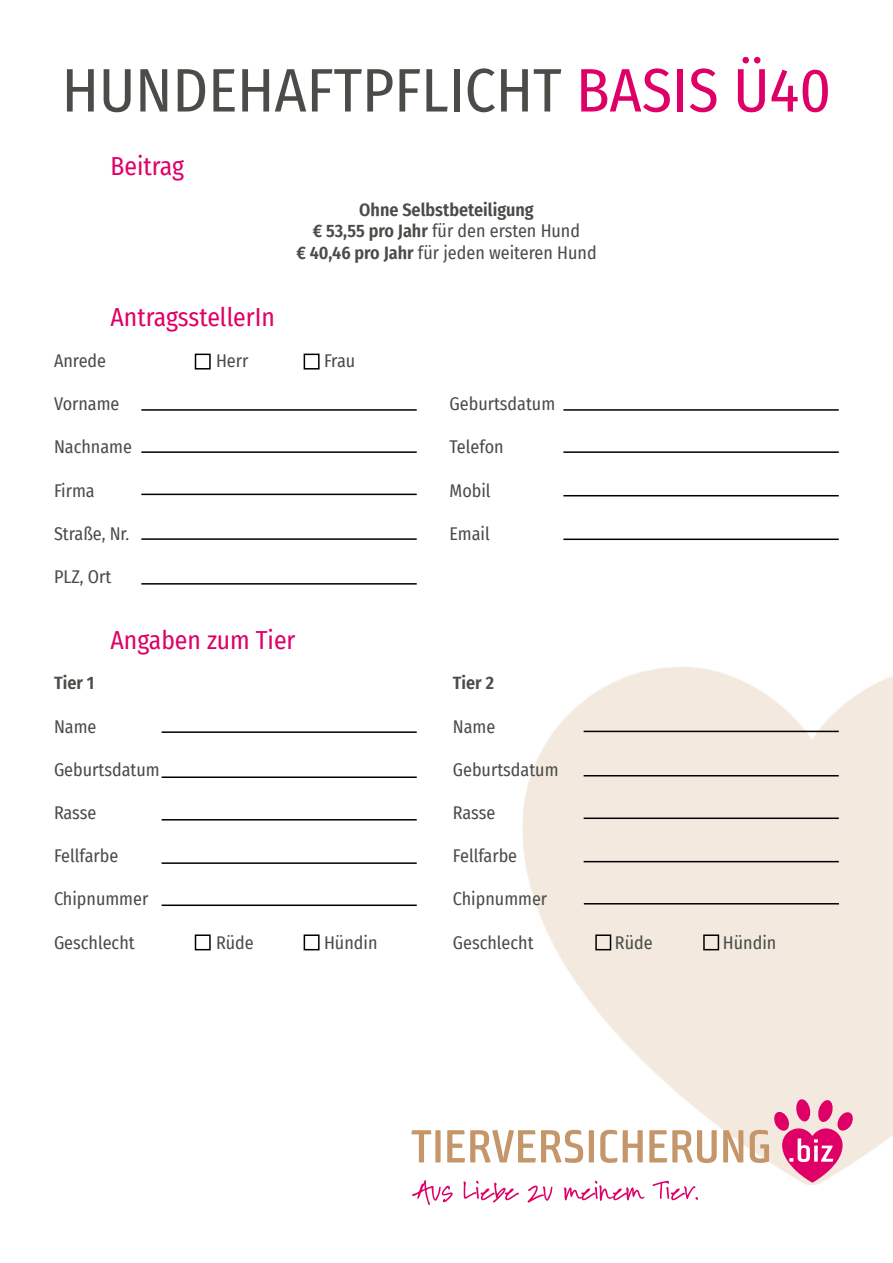
<style>
.page{position:relative;width:893px;height:1263px;background:#fff}
.page>*{position:absolute;margin:0;border:0;box-sizing:border-box;transform-origin:0 0}
.t1{font:61.5px "Fira Sans Condensed";color:#4a4c47}
.t2{font:25.5px "Fira Sans Condensed";color:#df0067}
.t3{font:18px "Fira Sans Condensed";color:#4a4c47}
.t4{font:600 18px/21.6px "Fira Sans Condensed";color:#4a4c47;text-align:center}
.s1{color:#df0067}
.s2{font-weight:400}
</style>
<div class="page">
<img style="left:522px;top:667px;width:371px;height:517px">
<svg style="left:411px;top:1130px;width:20px;height:32px"></svg>
<div style="left:435px;top:1130px;width:6px;height:32px;background:#c49669"></div>
<svg style="left:447px;top:1130px;width:136px;height:33px"></svg>
<div style="left:589px;top:1130px;width:5px;height:32px;background:#c49669"></div>
<svg style="left:600px;top:1130px;width:17px;height:33px"></svg>
<svg style="left:623px;top:1130px;width:20px;height:32px"></svg>
<svg style="left:649px;top:1130px;width:68px;height:33px"></svg>
<svg style="left:723px;top:1130px;width:20px;height:32px"></svg>
<svg style="left:750px;top:1099px;width:104px;height:83px;background:#ec9bb7"></svg>
<svg style="left:412px;top:1180px;width:41px;height:25px"></svg>
<svg style="left:464px;top:1181px;width:55px;height:21px"></svg>
<svg style="left:527px;top:1185px;width:25px;height:17px"></svg>
<svg style="left:564px;top:1181px;width:80px;height:20px"></svg>
<svg style="left:653px;top:1181px;width:45px;height:19px"></svg>
<div style="left:304px;top:354px;width:16px;height:15px;border:2px solid #000"></div>
<div style="left:195px;top:354px;width:16px;height:15px;border:2px solid #000"></div>
<hr style="left:141px;top:409px;width:276px;height:2px;background:#000">
<hr style="left:141px;top:451px;width:276px;height:2px;background:#000">
<hr style="left:141px;top:494px;width:276px;height:1px;background:#000">
<hr style="left:141px;top:538px;width:276px;height:2px;background:#000">
<hr style="left:141px;top:583px;width:276px;height:2px;background:#000">
<hr style="left:563px;top:409px;width:276px;height:2px;background:#000">
<hr style="left:563px;top:451px;width:276px;height:2px;background:#000">
<hr style="left:563px;top:495px;width:276px;height:1px;background:#000">
<hr style="left:563px;top:538px;width:276px;height:2px;background:#000">
<hr style="left:162px;top:731px;width:255px;height:2px;background:#000">
<hr style="left:162px;top:776px;width:255px;height:2px;background:#000">
<hr style="left:162px;top:819px;width:255px;height:1px;background:#000">
<hr style="left:162px;top:862px;width:255px;height:2px;background:#000">
<hr style="left:162px;top:904px;width:255px;height:2px;background:#000">
<hr style="left:584px;top:731px;width:255px;height:1px;background:#000">
<hr style="left:584px;top:775px;width:255px;height:1px;background:#000">
<hr style="left:584px;top:817px;width:255px;height:2px;background:#000">
<hr style="left:584px;top:861px;width:255px;height:1px;background:#000">
<hr style="left:584px;top:903px;width:255px;height:1px;background:#000">
<div style="left:195px;top:934px;width:16px;height:16px;border:2px solid #000"></div>
<div style="left:304px;top:934px;width:16px;height:16px;border:2px solid #000"></div>
<div style="left:595px;top:934px;width:16px;height:16px;border:2px solid #000"></div>
<div style="left:703px;top:934px;width:16px;height:16px;border:2px solid #000"></div>
<h1 class="t1" style="left:62px;top:54px;width:771px">HUNDEHAFTPFLICHT <span class="s1">BASIS Ü40</span></h1>
<h2 class="t2" style="left:111px;top:151px;width:75px">Beitrag</h2>
<h2 class="t2" style="left:111px;top:302px;width:166px">AntragsstellerIn</h2>
<p class="t4" style="left:296px;top:199px;width:302px">Ohne Selbstbeteiligung<br>€ 53,55 pro Jahr <span class="s2">für den ersten Hund<br></span>€ 40,46 pro Jahr <span class="s2">für jeden weiteren Hund</span></p>
<p class="t3" style="left:54px;top:350px;width:54px">Anrede</p>
<p class="t3" style="left:216px;top:350px;width:34px">Herr</p>
<p class="t3" style="left:324px;top:350px;width:33px">Frau</p>
<p class="t3" style="left:54px;top:393px;width:67px">Vorname</p>
<p class="t3" style="left:54px;top:437px;width:79px">Nachname</p>
<p class="t3" style="left:54px;top:480px;width:42px">Firma</p>
<p class="t3" style="left:54px;top:523px;width:77px">Straße, Nr.</p>
<p class="t3" style="left:54px;top:566px;width:59px">PLZ, Ort</p>
<h2 class="t2" style="left:111px;top:625px;width:186px">Angaben zum Tier</h2>
<p class="t4" style="left:54px;top:672px;width:42px">Tier 1</p>
<p class="t3" style="left:54px;top:716px;width:44px">Name</p>
<p class="t3" style="left:54px;top:759px;width:107px">Geburtsdatum</p>
<p class="t3" style="left:54px;top:802px;width:44px">Rasse</p>
<p class="t3" style="left:54px;top:845px;width:66px">Fellfarbe</p>
<p class="t3" style="left:54px;top:888px;width:96px">Chipnummer</p>
<p class="t3" style="left:54px;top:932px;width:82px">Geschlecht</p>
<p class="t3" style="left:216px;top:932px;width:39px">Rüde</p>
<p class="t3" style="left:324px;top:932px;width:55px">Hündin</p>
<p class="t3" style="left:450px;top:393px;width:107px">Geburtsdatum</p>
<p class="t3" style="left:450px;top:437px;width:56px">Telefon</p>
<p class="t3" style="left:450px;top:480px;width:43px">Mobil</p>
<p class="t3" style="left:450px;top:523px;width:42px">Email</p>
<p class="t4" style="left:453px;top:672px;width:43px">Tier 2</p>
<p class="t3" style="left:453px;top:716px;width:44px">Name</p>
<p class="t3" style="left:453px;top:759px;width:107px">Geburtsdatum</p>
<p class="t3" style="left:453px;top:802px;width:44px">Rasse</p>
<p class="t3" style="left:453px;top:845px;width:66px">Fellfarbe</p>
<p class="t3" style="left:453px;top:888px;width:96px">Chipnummer</p>
<p class="t3" style="left:453px;top:932px;width:82px">Geschlecht</p>
<p class="t3" style="left:615px;top:932px;width:39px">Rüde</p>
<p class="t3" style="left:723px;top:932px;width:55px">Hündin</p>
</div>
